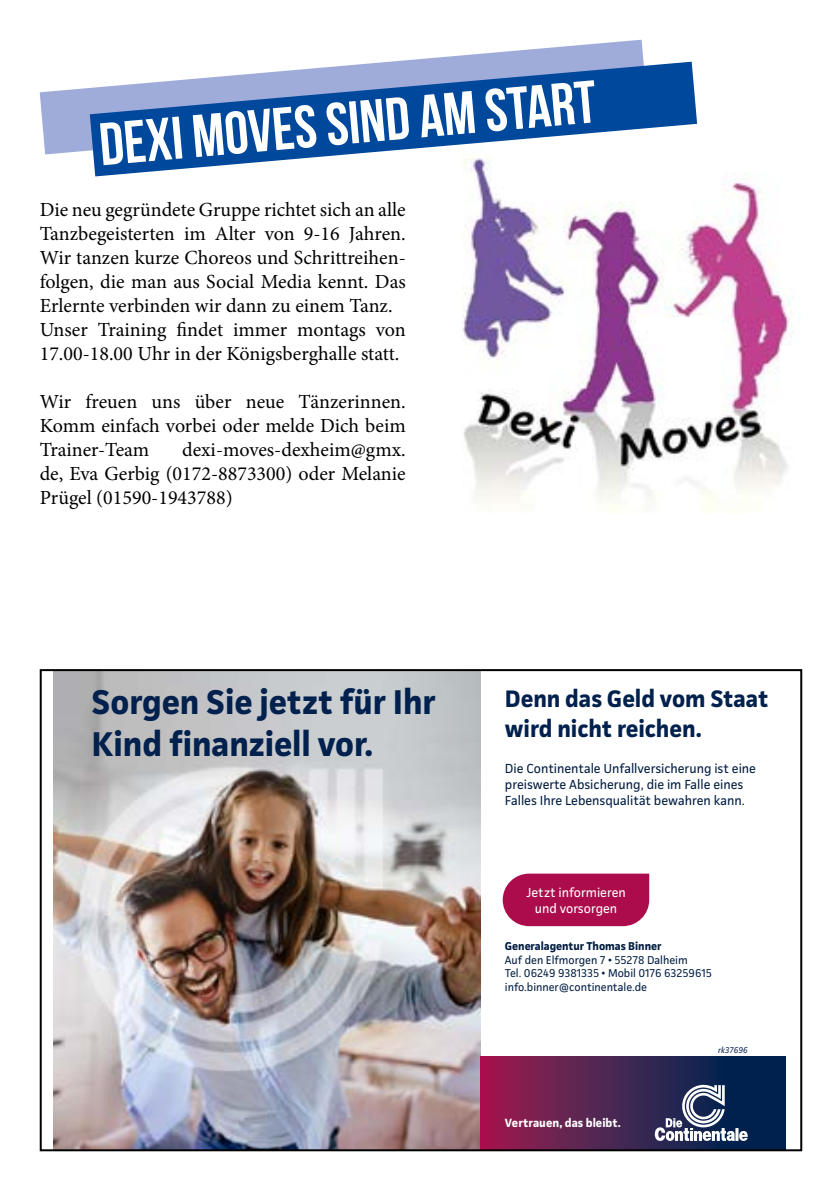
<style>
.page{position:relative;width:840px;height:1191px;background:#fff}
.page>*{position:absolute;margin:0;border:0;box-sizing:border-box;transform-origin:0 0}
.t1{font:60px "Bebas Neue";color:#fff}
.t2{font:700 34.4px/41.2px "Continentale Pro";color:#00204d}
.t3{font:700 24px/30.4px "Continentale Pro";color:#00204d}
.t4{font:20px/24px "Minion Pro";color:#000;text-align:justify}
.t5{font:13.2px/15.8px "Continentale Pro";color:#001d42}
.t6{font:13.2px/15.6px "Continentale Pro";color:#fff;text-align:center}
.t7{font:700 12px "Continentale Pro";letter-spacing:.005em;color:#fff}
.t8{font:11.4px/13.6px "Continentale Pro";color:#001d42}
.t9{font:700 11.4px "Continentale Pro";color:#001d42}
.t10{font:italic 8.4px "Continentale Pro";letter-spacing:.02em;color:#00204d}
</style>
<div class="page">
<img style="left:462px;top:176px;width:332px;height:337px">
<div style="left:586px;top:1056px;width:199px;height:94px;background:#00204d"></div>
<img style="left:53px;top:672px;width:427px;height:476px">
<div style="left:480px;top:1056px;width:256px;height:94px;background:linear-gradient(to right,#a11c50,#002951)"></div>
<svg style="left:654px;top:1084px;width:93px;height:57px"></svg>
<svg style="left:502px;top:873px;width:147px;height:53px;background:#b21c58"></svg>
<div style="left:40px;top:669px;width:761px;height:482px;border:2px solid #000"></div>
<svg style="left:40px;top:40px;width:604px;height:114px"></svg>
<svg style="left:90px;top:62px;width:606px;height:114px;fill:#00489c"></svg>
<h1 class="t1" style="left:96px;top:112px;width:499px;rotate:-5deg">Dexi Moves sind am Start</h1>
<p class="t4" style="left:40px;top:198px;width:367px;text-align:left">Die neu gegründete Gruppe richtet sich an alle Tanzbegeisterten im Alter von 9-16 Jahren.<br>Wir tanzen kurze Choreos und Schrittreihen&shy;folgen, die man aus Social Media kennt. Das Erlernte verbinden wir dann zu einem Tanz.<br>Unser Training findet immer montags von 17.00-18.00 Uhr in der Königsberghalle statt.</p>
<p class="t4" style="left:40px;top:390px;width:367px">Wir freuen uns über neue Tänzerinnen.<br>Komm einfach vorbei oder melde Dich beim Trainer-Team</p>
<p class="t4" style="left:40px;top:438px;width:367px;text-indent:142px">dexi-moves-dexheim@gmx. de, Eva Gerbig (0172-8873300) oder Melanie Prügel (01590-1943788)</p>
<h2 class="t2" style="left:92px;top:681px;width:345px">Sorgen Sie jetzt für Ihr<br>Kind finanziell vor.</h2>
<p class="t3" style="left:504px;top:683px;width:265px">Denn das Geld vom Staat wird nicht reichen.</p>
<p class="t5" style="left:504px;top:760px;width:252px">Die Continentale Unfallversicherung ist eine preiswerte Absicherung, die im Falle eines<br>Falles Ihre Lebensqualität bewahren kann.</p>
<p class="t6" style="left:526px;top:884px;width:101px">Jetzt informieren und vorsorgen</p>
<p class="t9" style="left:504px;top:939px;width:158px">Generalagentur Thomas Binner</p>
<p class="t8" style="left:504px;top:953px;width:208px">Auf den Elfmorgen 7 • 55278 Dalheim<br>Tel. 06249 9381335 • Mobil 0176 63259615 info.binner@continentale.de</p>
<p class="t7" style="left:504px;top:1115px;width:117px">Vertrauen, das bleibt.</p>
<p class="t10" style="left:717px;top:1045px;width:31px">rk37696</p>
</div>
